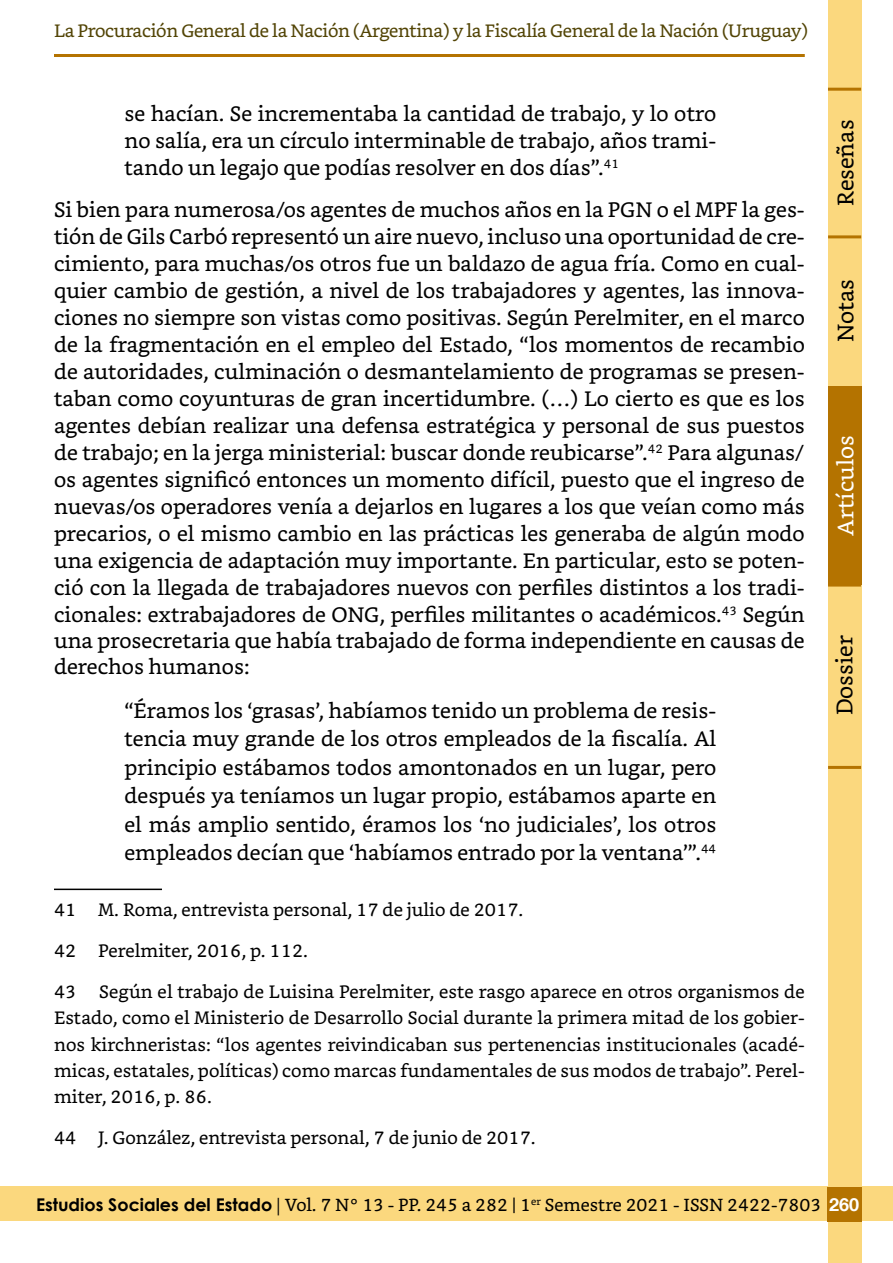
<style>
.page{position:relative;width:893px;height:1263px;background:#fff}
.page>*{position:absolute;margin:0;border:0;box-sizing:border-box;transform-origin:0 0}
.t1{font:22.5px "Bookerly";color:#000}
.t2{font:22.5px "Bookerly";color:#fff}
.Cuerpo{font:21px/26.8px "Bookerly";color:#000;text-align:justify}
.citas-textuales{font:21px/28.5px "Bookerly";color:#000;text-align:justify}
.Notas_al_pie{font:18px/26.2px "Bookerly";color:#000;text-align:justify}
.t3{font:18px "Bookerly";letter-spacing:-.02em;color:#524405}
.t4{font:17.55px "Bookerly";color:#000}
.s1{font-family:"Century Gothic";font-weight:700}
.s2{font-family:"Minion Pro"}
.s3{font-family:"Helvetica Neue";font-weight:700;font-size:18px;color:#fff}
</style>
<div class="page">
<div style="left:0;top:1187px;width:893px;height:34px;background:#fbd87e"></div>
<div style="left:828px;top:0;width:33px;height:1263px;background:#fbd87e"></div>
<div style="left:828px;top:386px;width:33px;height:199px;background:#b47300"></div>
<hr style="left:828px;top:766px;width:33px;height:3px;background:#b47300">
<div style="left:827px;top:1187px;width:35px;height:35px;background:#b47300"></div>
<hr style="left:828px;top:235px;width:33px;height:3px;background:#b47300">
<hr style="left:828px;top:88px;width:33px;height:3px;background:#b47300">
<hr style="left:54px;top:54px;width:751px;height:3px;background:#b47300">
<hr style="left:828px;top:584px;width:33px;height:3px;background:#b47300">
<hr style="left:54px;top:888px;width:108px;height:2px;background:#000">
<p class="t3" style="left:54px;top:20px;width:755px">La Procuración General de la Nación (Argentina) y la Fiscalía General de la Nación (Uruguay)</p>
<p class="Cuerpo" style="left:124px;top:100px;width:593px">se hacían. Se incrementaba la cantidad de trabajo, y lo otro no salía, era un círculo interminable de trabajo, años trami&shy;tando un legajo que podías resolver en dos días”.<sup>41</sup></p>
<p class="Cuerpo" style="left:54px;top:197px;width:752px">Si bien para numerosa/os agentes de muchos años en la PGN o el MPF la ges&shy;tión de Gils Carbó representó un aire nuevo, incluso una oportunidad de cre&shy;cimiento, para muchas/os otros fue un baldazo de agua fría. Como en cual&shy;quier cambio de gestión, a nivel de los trabajadores y agentes, las innova&shy;ciones no siempre son vistas como positivas. Según Perelmiter, en el marco de la fragmentación en el empleo del Estado, “los momentos de recambio de autoridades, culminación o desmantelamiento de programas se presen&shy;taban como coyunturas de gran incertidumbre. (…) Lo cierto es que es los agentes debían realizar una defensa estratégica y personal de sus puestos de trabajo; en la jerga ministerial: buscar donde reubicarse”.<sup>42</sup> Para algunas/ os agentes significó entonces un momento difícil, puesto que el ingreso de nuevas/os operadores venía a dejarlos en lugares a los que veían como más precarios, o el mismo cambio en las prácticas les generaba de algún modo una exigencia de adaptación muy importante. En particular, esto se poten&shy;ció con la llegada de trabajadores nuevos con perfiles distintos a los tradi&shy;cionales: extrabajadores de ONG, perfiles militantes o académicos.<sup>43</sup> Según una prosecretaria que había trabajado de forma independiente en causas de derechos humanos:</p>
<p class="citas-textuales" style="left:124px;top:696px;width:593px">“Éramos los ‘grasas’, habíamos tenido un problema de resis&shy;tencia muy grande de los otros empleados de la fiscalía. Al principio estábamos todos amontonados en un lugar, pero después ya teníamos un lugar propio, estábamos aparte en el más amplio sentido, éramos los ‘no judiciales’, los otros empleados decían que ‘habíamos entrado por la ventana’”.<sup>44</sup></p>
<p class="Notas_al_pie" style="left:54px;top:896px;width:471px">41 M. Roma, entrevista personal, 17 de julio de 2017.</p>
<p class="Notas_al_pie" style="left:54px;top:937px;width:256px">42 Perelmiter, 2016, p. 112.</p>
<p class="Notas_al_pie" style="left:54px;top:979px;width:24px">43</p>
<p class="Notas_al_pie" style="left:54px;top:979px;width:752px;text-indent:45px">Según el trabajo de Luisina Perelmiter, este rasgo aparece en otros organismos de Estado, como el Ministerio de Desarrollo Social durante la primera mitad de los gobier&shy;nos kirchneristas: “los agentes reivindicaban sus pertenencias institucionales (acadé&shy;micas, estatales, políticas) como marcas fundamentales de sus modos de trabajo”. Perel&shy;miter, 2016, p. 86.</p>
<p class="Notas_al_pie" style="left:54px;top:1125px;width:483px">44 J. González, entrevista personal, 7 de junio de 2017.</p>
<p class="t1" style="left:833px;top:206px;width:88px;rotate:-90deg">Reseñas</p>
<p class="t1" style="left:833px;top:342px;width:65px;rotate:-90deg">Notas</p>
<p class="t2" style="left:833px;top:536px;width:102px;rotate:-90deg">Artículos</p>
<p class="t1" style="left:832px;top:715px;width:82px;rotate:-90deg">Dossier</p>
<p class="t4" style="left:36px;top:1194px;width:825px"><span class="s1">Estudios Sociales del Estado</span> <span class="s2">|</span> Vol. 7 N° 13 - PP. 245 a 282 | 1<sup>er</sup> Semestre 2021 - ISSN 2422-7803 <span class="s3">260</span></p>
</div>
